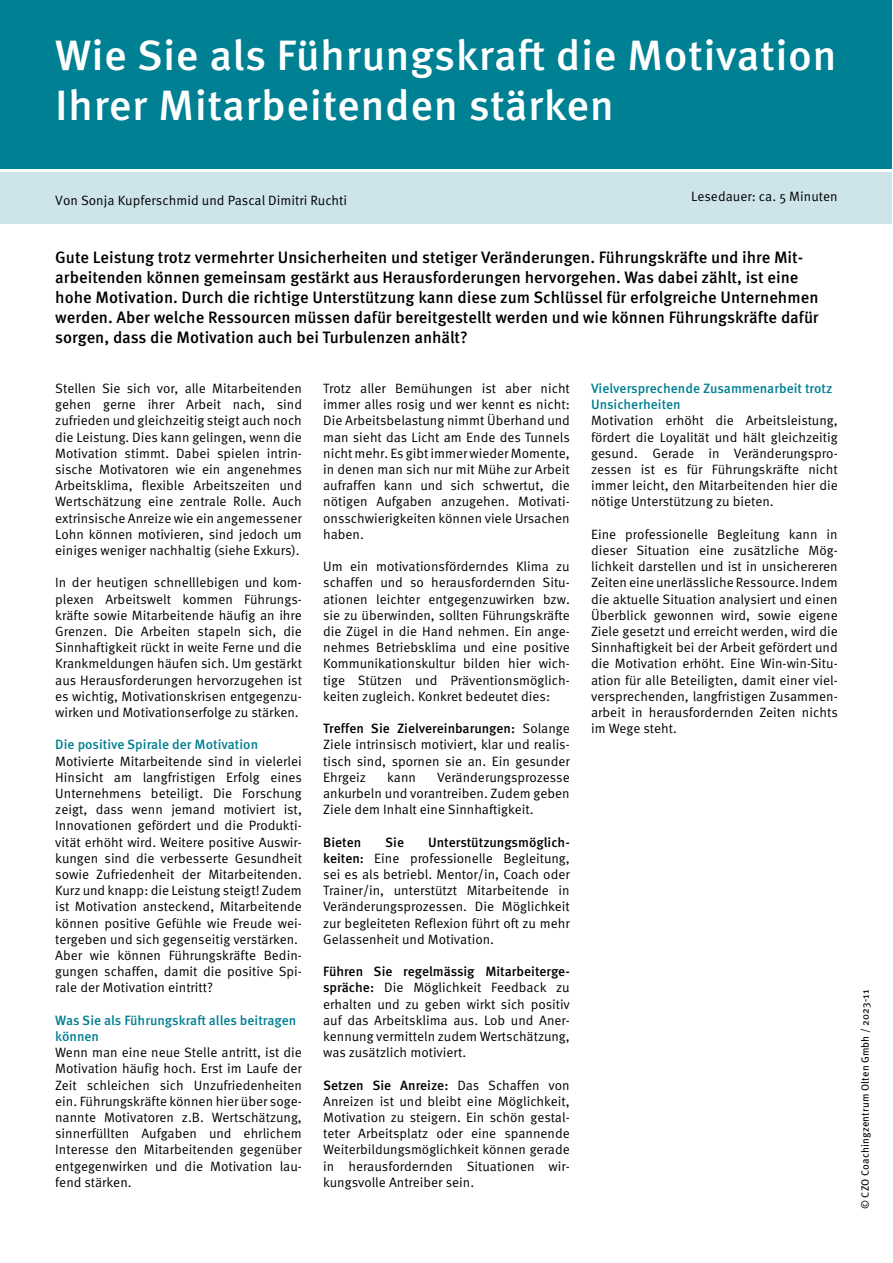
<style>
.page{position:relative;width:893px;height:1263px;background:#fff}
.page>*{position:absolute;margin:0;border:0;box-sizing:border-box;transform-origin:0 0}
.t1{font:500 42.45px/50.4px "Meta OT";letter-spacing:.01em;color:#fff}
.t2{font:500 16.5px/19.8px "Meta OT";color:#000}
.t3{font:13.5px/16.2px "Meta OT Norm";color:#000;text-align:justify}
.t4{font:500 13.5px "Meta OT";color:#000}
.t5{font:500 13.5px/16.2px "Meta OT";color:#008093}
.t6{font:10.5px "Meta Pro";letter-spacing:.015em;color:#000}
.s1{font-family:"Meta OT Norm";font-weight:400}
.s2{font-family:"Meta OT";font-weight:500}
</style>
<div class="page">
<div style="left:0;top:0;width:892px;height:169px;background:#008093"></div>
<div style="left:0;top:173px;width:892px;height:51px;background:#cde4ea"></div>
<h1 class="t1" style="left:55px;top:30px;width:783px">Wie Sie als Führungskraft die Motivation<br>Ihrer Mitarbeitenden stärken</h1>
<p class="t3" style="left:55px;top:192px;width:293px">Von Sonja Kupferschmid und Pascal Dimitri Ruchti</p>
<p class="t3" style="left:691px;top:189px;width:148px">Lesedauer: ca. 5 Minuten</p>
<p class="t2" style="left:55px;top:248px;width:765px">Gute Leistung trotz vermehrter Unsicherheiten und stetiger Veränderungen. Führungskräfte und ihre Mit&shy;arbeitenden können gemeinsam gestärkt aus Herausforderungen hervorgehen. Was dabei zählt, ist eine hohe Motivation. Durch die richtige Unterstützung kann diese zum Schlüssel für erfolgreiche Unternehmen werden. Aber welche Ressourcen müssen dafür bereitgestellt werden und wie können Führungskräfte dafür sorgen, dass die Motivation auch bei Turbulenzen anhält?</p>
<p class="t3" style="left:55px;top:380px;width:248px">Stellen Sie sich vor, alle Mitarbeitenden gehen gerne ihrer Arbeit nach, sind zufrieden und gleichzeitig steigt auch noch die Leistung. Dies kann gelingen, wenn die Motivation stimmt. Dabei spielen intrin&shy;sische Motivatoren wie ein angenehmes Arbeitsklima, flexible Arbeitszeiten und Wertschätzung eine zentrale Rolle. Auch extrinsische Anreize wie ein angemessener Lohn können motivieren, sind jedoch um einiges weniger nachhaltig (siehe Exkurs).</p>
<p class="t3" style="left:55px;top:575px;width:248px">In der heutigen schnelllebigen und kom&shy;plexen Arbeitswelt kommen Führungs&shy;kräfte sowie Mitarbeitende häufig an ihre Grenzen. Die Arbeiten stapeln sich, die Sinnhaftigkeit rückt in weite Ferne und die Krankmeldungen häufen sich. Um gestärkt aus Herausforderungen hervorzugehen ist es wichtig, Motivationskrisen entgegenzu&shy;wirken und Motivationserfolge zu stärken.</p>
<p class="t5" style="left:55px;top:737px;width:204px">Die positive Spirale der Motivation</p>
<p class="t3" style="left:55px;top:753px;width:248px;text-align:left">Motivierte Mitarbeitende sind in vielerlei Hinsicht am langfristigen Erfolg eines Unternehmens beteiligt. Die Forschung zeigt, dass wenn jemand motiviert ist, Innovationen gefördert und die Produkti&shy;vität erhöht wird. Weitere positive Auswir&shy;kungen sind die verbesserte Gesundheit sowie Zufriedenheit der Mitarbeitenden.<br>Kurz und knapp: die Leistung steigt! Zudem ist Motivation ansteckend, Mitarbeitende können positive Gefühle wie Freude wei&shy;tergeben und sich gegenseitig verstärken.<br>Aber wie können Führungskräfte Bedin&shy;gungen schaffen, damit die positive Spi&shy;rale der Motivation eintritt?</p>
<p class="t5" style="left:55px;top:1012px;width:243px">Was Sie als Führungskraft alles beitragen können</p>
<p class="t3" style="left:55px;top:1044px;width:248px">Wenn man eine neue Stelle antritt, ist die Motivation häufig hoch. Erst im Laufe der Zeit schleichen sich Unzufriedenheiten ein. Führungskräfte können hier über soge&shy;nannte Motivatoren z.B. Wertschätzung, sinnerfüllten Aufgaben und ehrlichem Interesse den Mitarbeitenden gegenüber entgegenwirken und die Motivation lau&shy;fend stärken.</p>
<p class="t5" style="left:591px;top:380px;width:243px">Vielversprechende Zusammenarbeit trotz<br>Unsicherheiten</p>
<p class="t3" style="left:591px;top:413px;width:248px">Motivation erhöht die Arbeitsleistung, fördert die Loyalität und hält gleichzeitig gesund. Gerade in Veränderungspro&shy;zessen ist es für Führungskräfte nicht immer leicht, den Mitarbeitenden hier die nötige Unterstützung zu bieten.</p>
<p class="t3" style="left:591px;top:526px;width:248px">Eine professionelle Begleitung kann in dieser Situation eine zusätzliche Mög&shy;lichkeit darstellen und ist in unsichereren Zeiten eine unerlässliche Ressource. Indem die aktuelle Situation analysiert und einen Überblick gewonnen wird, sowie eigene Ziele gesetzt und erreicht werden, wird die Sinnhaftigkeit bei der Arbeit gefördert und die Motivation erhöht. Eine Win-win-Situ&shy;ation für alle Beteiligten, damit einer viel&shy;versprechenden, langfristigen Zusammen&shy;arbeit in herausfordernden Zeiten nichts im Wege steht.</p>
<p class="t3" style="left:323px;top:380px;width:248px">Trotz aller Bemühungen ist aber nicht immer alles rosig und wer kennt es nicht:<br>Die Arbeitsbelastung nimmt Überhand und man sieht das Licht am Ende des Tunnels nicht mehr. Es gibt immer wieder Momente, in denen man sich nur mit Mühe zur Arbeit aufraffen kann und sich schwertut, die nötigen Aufgaben anzugehen. Motivati&shy;onsschwierigkeiten können viele Ursachen haben.</p>
<p class="t3" style="left:323px;top:558px;width:248px">Um ein motivationsförderndes Klima zu schaffen und so herausfordernden Situ&shy;ationen leichter entgegenzuwirken bzw. sie zu überwinden, sollten Führungskräfte die Zügel in die Hand nehmen. Ein ange&shy;nehmes Betriebsklima und eine positive Kommunikationskultur bilden hier wich&shy;tige Stützen und Präventionsmöglich&shy;keiten zugleich. Konkret bedeutet dies:</p>
<p class="t4" style="left:323px;top:720px;width:248px">Treffen Sie Zielvereinbarungen: <span class="s1">Solange</span></p>
<p class="t3" style="left:323px;top:737px;width:248px">Ziele intrinsisch motiviert, klar und realis&shy;tisch sind, spornen sie an. Ein gesunder Ehrgeiz</p>
<p class="t3" style="left:387px;top:769px;width:30px">kann</p>
<p class="t3" style="left:323px;top:769px;width:248px;text-indent:114px">Veränderungsprozesse ankurbeln und vorantreiben. Zudem geben Ziele dem Inhalt eine Sinnhaftigkeit.</p>
<p class="t4" style="left:323px;top:833px;width:40px">Bieten</p>
<p class="t4" style="left:385px;top:833px;width:20px">Sie</p>
<p class="t4" style="left:428px;top:833px;width:143px">Unterstützungsmöglich-</p>
<p class="t3" style="left:323px;top:850px;width:248px"><span class="s2">keiten:</span> Eine professionelle Begleitung, sei es als betriebl. Mentor/in, Coach oder Trainer/in, unterstützt Mitarbeitende in Veränderungsprozessen. Die Möglichkeit zur begleiteten Reflexion führt oft zu mehr Gelassenheit und Motivation.</p>
<p class="t4" style="left:323px;top:963px;width:248px">Führen Sie regelmässig Mitarbeiterge-</p>
<p class="t3" style="left:323px;top:980px;width:248px"><span class="s2">spräche:</span> Die Möglichkeit Feedback zu erhalten und zu geben wirkt sich positiv auf das Arbeitsklima aus. Lob und Aner&shy;kennung vermitteln zudem Wertschätzung, was zusätzlich motiviert.</p>
<p class="t4" style="left:323px;top:1076px;width:248px">Setzen Sie Anreize: <span class="s1">Das Schaffen von</span></p>
<p class="t3" style="left:323px;top:1093px;width:248px">Anreizen ist und bleibt eine Möglichkeit, Motivation zu steigern. Ein schön gestal&shy;teter Arbeitsplatz oder eine spannende Weiterbildungsmöglichkeit können gerade in herausfordernden Situationen wir&shy;kungsvolle Antreiber sein.</p>
<p class="t6" style="left:857px;top:1209px;width:221px;rotate:-90deg">© CZO Coachingzentrum Olten Gmbh / 2023-11</p>
</div>
